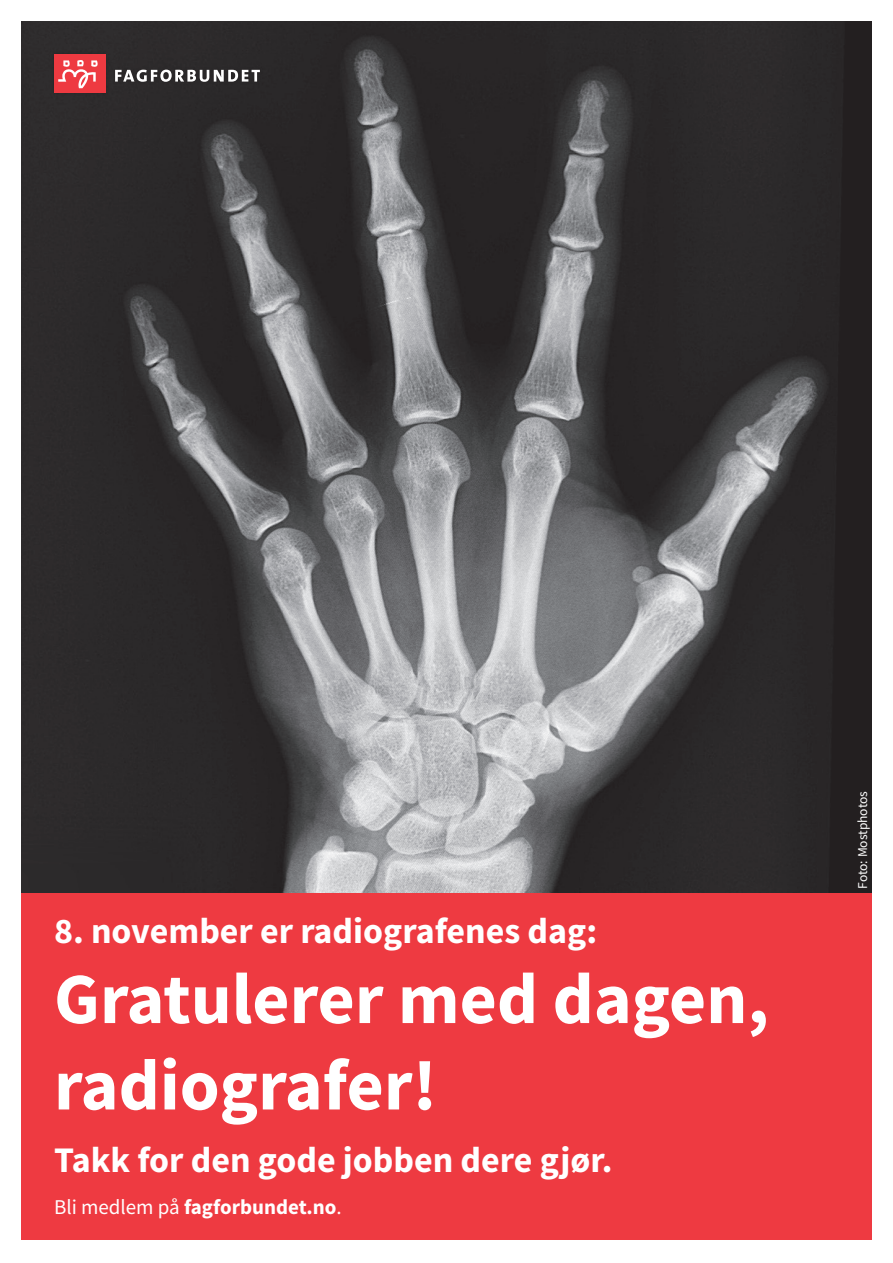
<style>
.page{position:relative;width:893px;height:1263px;background:#fff}
.page>*{position:absolute;margin:0;border:0;box-sizing:border-box;transform-origin:0 0}
.t1{font:700 72px/86.4px "Source Sans Pro";color:#fff}
.t2{font:700 36px "Source Sans Pro";color:#fff}
.t3{font:700 21px "Source Sans Pro";color:#fff}
.t4{font:13.5px "Source Sans Pro";letter-spacing:-.005em;color:#fff}
.s1{font-weight:400}
</style>
<div class="page">
<img style="left:21px;top:21px;width:851px;height:872px">
<div style="left:21px;top:893px;width:851px;height:346px;background:#ee3a41"></div>
<div style="left:51px;top:51px;width:212px;height:45px;background:#2c2a2b"></div>
<div style="left:54px;top:54px;width:51px;height:38px;background:#ee3a41"></div>
<svg style="left:115px;top:70px;width:145px;height:12px"></svg>
<svg style="left:58px;top:60px;width:40px;height:28px"></svg>
<p class="t2" style="left:54px;top:906px;width:545px">8. november er radiografenes dag:</p>
<p class="t1" style="left:54px;top:955px;width:716px">Gratulerer med dagen, radiografer!</p>
<p class="t2" style="left:54px;top:1136px;width:560px">Takk for den gode jobben dere gjør.</p>
<p class="t3" style="left:54px;top:1193px;width:289px"><span class="s1">Bli medlem på</span> fagforbundet.no<span class="s1">.</span></p>
<p class="t4" style="left:854px;top:889px;width:99px;rotate:-90deg">Foto: Mostphotos</p>
</div>
